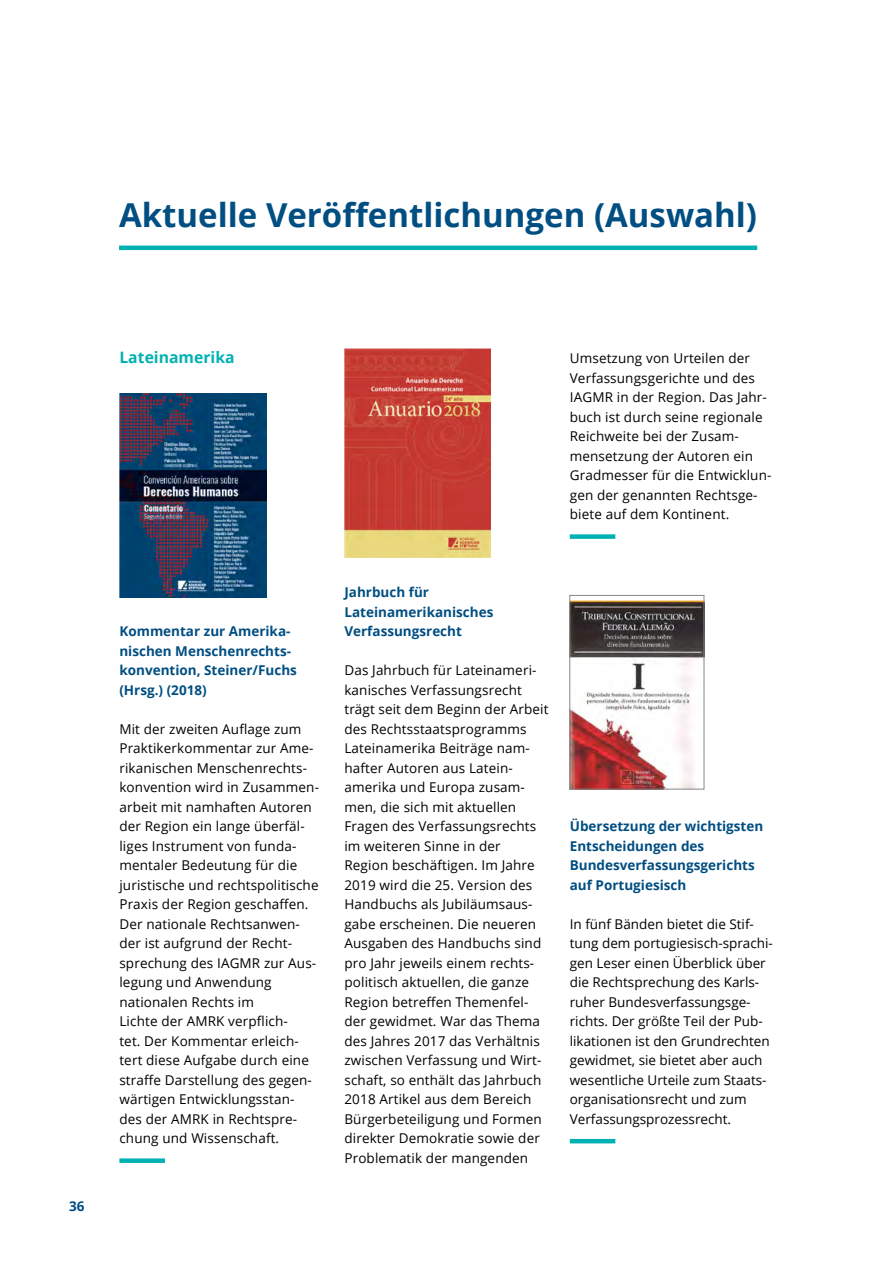
<style>
.page{position:relative;width:893px;height:1263px;background:#fff}
.page>*{position:absolute;margin:0;border:0;box-sizing:border-box;transform-origin:0 0}
.t1{font:700 33px "Open Sans";color:#004e82}
.t2{font:700 15.75px "Open Sans";color:#00b1b3}
.Fließtext{font:13.5px/19.5px "Open Sans";letter-spacing:.01em;color:#000}
.Fließtext-2{font:700 13.5px/19.5px "Open Sans";color:#004e82}
</style>
<div class="page">
<hr style="left:119px;top:246px;width:638px;height:4px;background:#00b1b3">
<div style="left:119px;top:1158px;width:46px;height:5px;background:#00b1b3"></div>
<div style="left:570px;top:534px;width:45px;height:5px;background:#00b1b3"></div>
<hr style="left:570px;top:1139px;width:45px;height:4px;background:#00b1b3">
<img style="left:344px;top:348px;width:147px;height:209px">
<img style="left:572px;top:601px;width:130px;height:186px">
<div style="left:570px;top:595px;width:134px;height:194px;border:1px solid #878787"></div>
<img style="left:119px;top:393px;width:147px;height:204px">
<h1 class="t1" style="left:119px;top:192px;width:640px">Aktuelle Veröffentlichungen (Auswahl)</h1>
<p class="Fließtext-2" style="left:69px;top:1196px;width:17px">36</p>
<h3 class="t2" style="left:119px;top:346px;width:117px">Lateinamerika</h3>
<p class="Fließtext" style="left:570px;top:348px;width:203px">Umsetzung von Urteilen der<br>Verfassungsgerichte und des<br>IAGMR in der Region. Das Jahr&shy;buch ist durch seine regionale<br>Reichweite bei der Zusam&shy;mensetzung der Autoren ein<br>Gradmesser für die Entwicklun&shy;gen der genannten Rechtsge&shy;biete auf dem Kontinent.</p>
<p class="Fließtext-2" style="left:119px;top:621px;width:179px">Kommentar zur Amerika&shy;nischen Menschenrechts&shy;konvention, Steiner/Fuchs (Hrsg.) (2018)</p>
<p class="Fließtext" style="left:119px;top:719px;width:201px">Mit der zweiten Auflage zum<br>Praktikerkommentar zur Ame&shy;rikanischen Menschenrechts&shy;konvention wird in Zusammen&shy;arbeit mit namhaften Autoren der Region ein lange überfäl&shy;liges Instrument von funda&shy;mentaler Bedeutung für die juristische und rechtspolitische<br>Praxis der Region geschaffen.<br>Der nationale Rechtsanwen&shy;der ist aufgrund der Recht&shy;sprechung des IAGMR zur Aus&shy;legung und Anwendung nationalen Rechts im<br>Lichte der AMRK verpflich-<br>tet. Der Kommentar erleich&shy;tert diese Aufgabe durch eine straffe Darstellung des gegen&shy;wärtigen Entwicklungsstan&shy;des der AMRK in Rechtspre&shy;chung und Wissenschaft.</p>
<p class="Fließtext-2" style="left:344px;top:582px;width:150px">Jahrbuch für<br>Lateinamerikanisches<br>Verfassungsrecht</p>
<p class="Fließtext" style="left:344px;top:660px;width:206px">Das Jahrbuch für Lateinameri&shy;kanisches Verfassungsrecht trägt seit dem Beginn der Arbeit des Rechtsstaatsprogramms<br>Lateinamerika Beiträge nam&shy;hafter Autoren aus Latein&shy;amerika und Europa zusam&shy;men, die sich mit aktuellen<br>Fragen des Verfassungsrechts im weiteren Sinne in der<br>Region beschäftigen. Im Jahre<br>2019 wird die 25. Version des<br>Handbuchs als Jubiläumsaus&shy;gabe erscheinen. Die neueren<br>Ausgaben des Handbuchs sind pro Jahr jeweils einem rechts&shy;politisch aktuellen, die ganze<br>Region betreffen Themenfel&shy;der gewidmet. War das Thema des Jahres 2017 das Verhältnis zwischen Verfassung und Wirt&shy;schaft, so enthält das Jahrbuch<br>2018 Artikel aus dem Bereich<br>Bürgerbeteiligung und Formen direkter Demokratie sowie der<br>Problematik der mangenden</p>
<p class="Fließtext-2" style="left:570px;top:816px;width:195px">Übersetzung der wichtigsten<br>Entscheidungen des<br>Bundesverfassungsgerichts auf Portugiesisch</p>
<p class="Fließtext" style="left:570px;top:914px;width:205px">In fünf Bänden bietet die Stif&shy;tung dem portugiesisch-sprachi&shy;gen Leser einen Überblick über die Rechtsprechung des Karls&shy;ruher Bundesverfassungsge&shy;richts. Der größte Teil der Pub&shy;likationen ist den Grundrechten gewidmet, sie bietet aber auch wesentliche Urteile zum Staats&shy;organisationsrecht und zum<br>Verfassungsprozessrecht.</p>
</div>
